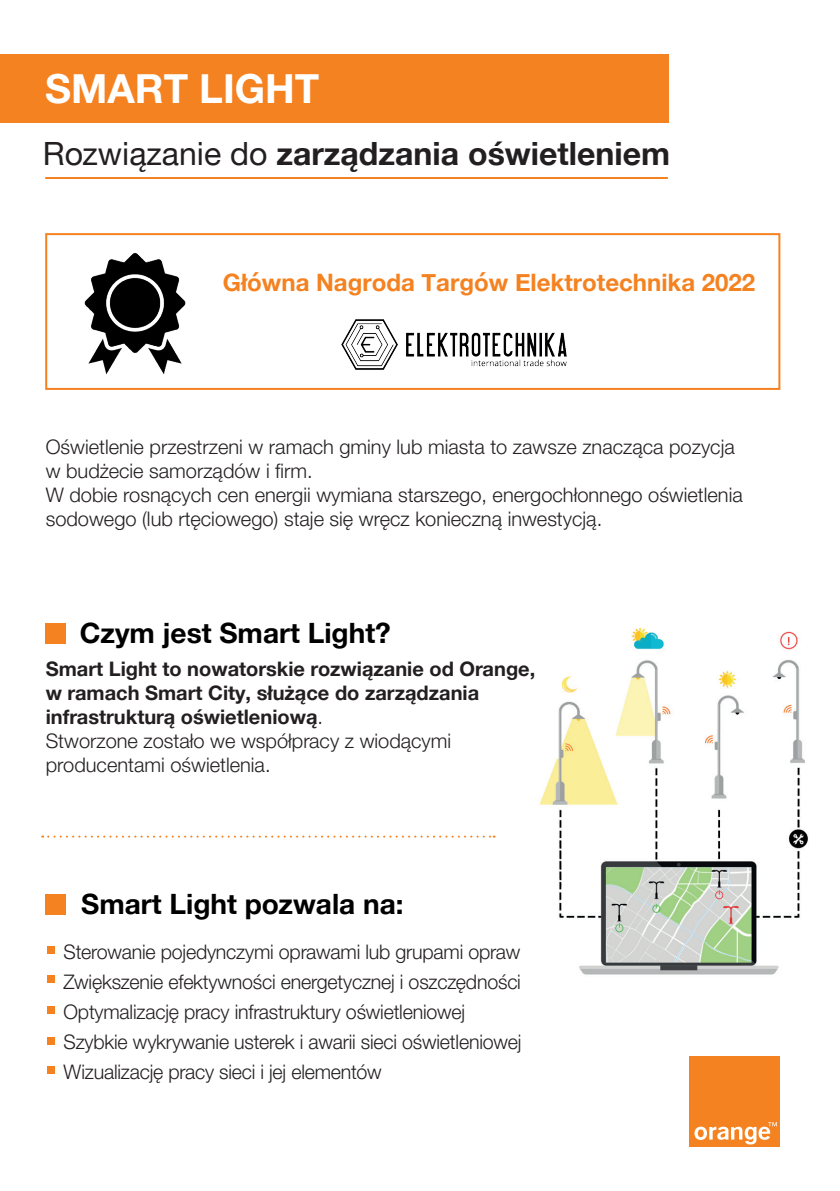
<style>
.page{position:relative;width:840px;height:1191px;background:#fff}
.page>*{position:absolute;margin:0;border:0;box-sizing:border-box;transform-origin:0 0}
.t1{font:700 40px "Helvetica Neue";color:#fff}
.t2{font:700 32px "Helvetica Neue";color:#231f20}
.t3{font:700 28px "Helvetica Neue";color:#000}
.t4{font:700 24px "Helvetica Neue";color:#f58220}
.t5{font:300 20px/30px "Helvetica Neue";letter-spacing:-.01em;color:#231f20}
.t6{font:700 20px/24px "Helvetica Neue";color:#231f20}
.s1{font-weight:400}
.s2{font-weight:300}
</style>
<div class="page">
<img style="left:539px;top:627px;width:269px;height:348px">
<div style="left:689px;top:1056px;width:91px;height:91px;background:#f58220"></div>
<svg style="left:694px;top:1122px;width:82px;height:22px"></svg>
<div style="left:0;top:55px;width:668px;height:68px;background:#f58220"></div>
<hr style="left:45px;top:177px;width:622px;height:2px;background:#f58220">
<div style="left:46px;top:623px;width:20px;height:20px;background:#f58220"></div>
<svg style="left:42px;top:835px;width:452px;height:2px"></svg>
<div style="left:46px;top:894px;width:20px;height:21px;background:#f58220"></div>
<div style="left:47px;top:946px;width:7px;height:8px;background:#f58220"></div>
<div style="left:47px;top:975px;width:7px;height:8px;background:#f58220"></div>
<div style="left:47px;top:1006px;width:7px;height:7px;background:#f58220"></div>
<div style="left:47px;top:1037px;width:7px;height:7px;background:#f58220"></div>
<div style="left:47px;top:1066px;width:7px;height:7px;background:#f58220"></div>
<div style="left:45px;top:233px;width:735px;height:157px;border:2px solid #f58220"></div>
<img style="left:341px;top:320px;width:224px;height:49px">
<img style="left:84px;top:253px;width:102px;height:122px">
<h1 class="t1" style="left:45px;top:64px;width:275px">SMART LIGHT</h1>
<h2 class="t2" style="left:43px;top:134px;width:628px"><span class="s1">Rozwiązanie do</span> zarządzania oświetleniem</h2>
<p class="t4" style="left:223px;top:263px;width:533px">Główna Nagroda Targów Elektrotechnika 2022</p>
<p class="t5" style="left:46px;top:434px;width:698px;line-height:24px">Oświetlenie przestrzeni w ramach gminy lub miasta to zawsze znacząca pozycja w budżecie samorządów i firm.<br>W dobie rosnących cen energii wymiana starszego, energochłonnego oświetlenia sodowego (lub rtęciowego) staje się wręcz konieczną inwestycją.</p>
<h3 class="t3" style="left:80px;top:615px;width:312px">Czym jest Smart Light?</h3>
<p class="t6" style="left:46px;top:657px;width:491px">Smart Light to nowatorskie rozwiązanie od Orange, w ramach Smart City, służące do zarządzania infrastrukturą oświetleniową<span class="s2">.<br>Stworzone zostało we współpracy z wiodącymi producentami oświetlenia.</span></p>
<h3 class="t3" style="left:81px;top:887px;width:324px">Smart Light pozwala na:</h3>
<p class="t5" style="left:64px;top:936px;width:459px">Sterowanie pojedynczymi oprawami lub grupami opraw Zwiększenie efektywności energetycznej i oszczędności Optymalizację pracy infrastruktury oświetleniowej Szybkie wykrywanie usterek i awarii sieci oświetleniowej Wizualizację pracy sieci i jej elementów</p>
</div>
